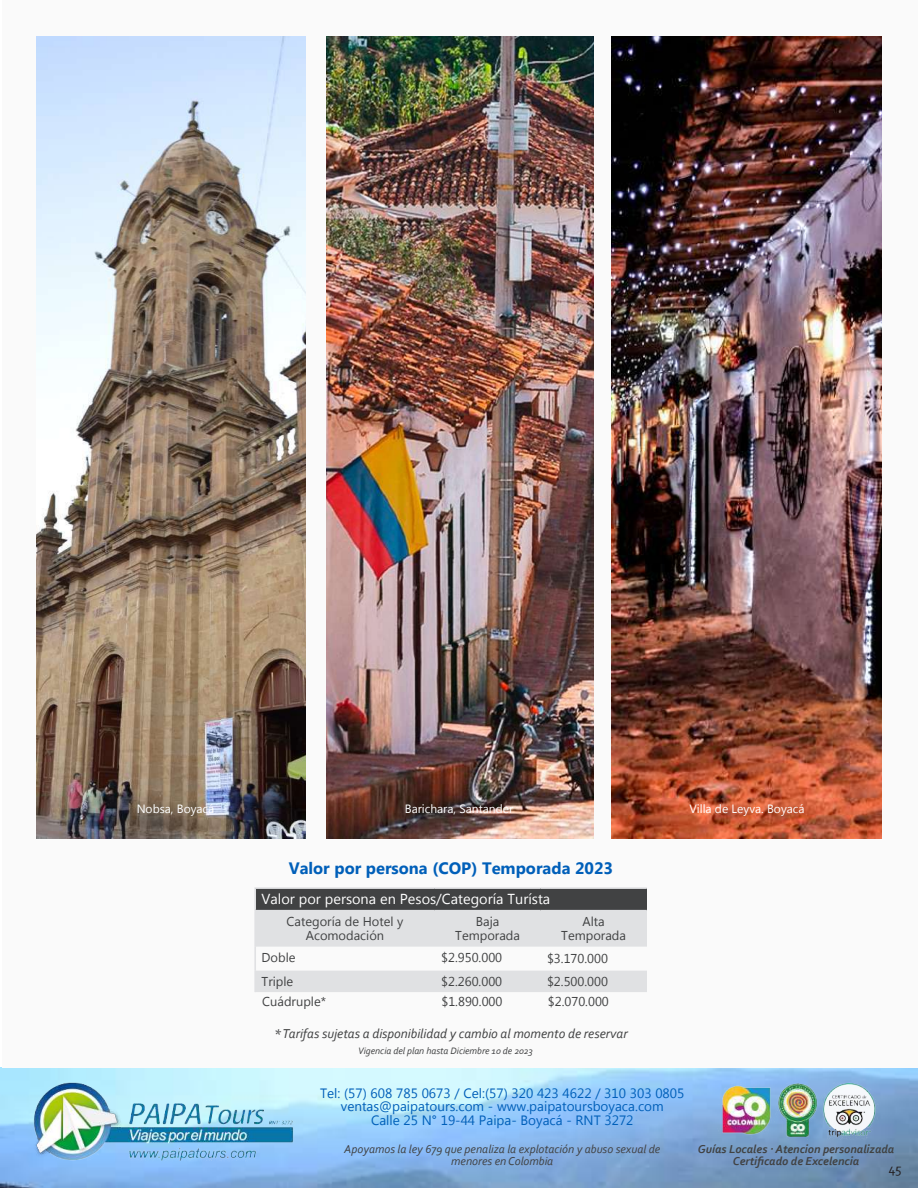
<style>
.page{position:relative;width:918px;height:1188px;background:#fff}
.page>*{position:absolute;margin:0;border:0;box-sizing:border-box;transform-origin:0 0}
.t1{font:700 16.5px "Myanmar Text";color:#005fb9}
.t2{font:14.4px "Myanmar Text";color:#fff}
.t3{font:13.5px/13.5px "Myanmar Text";color:#005fb9;text-align:center}
.t4{font:italic 13.5px "Corbel";color:#414243}
.t5{font:13.5px "Corbel";color:#231f20}
.t6{font:12.9px/14.4px "Myanmar Text";color:#414243;text-align:center}
.t7{font:italic 12px/12px "Corbel";color:#414243;text-align:center}
.t8{font:italic 700 12px/12px "Corbel";color:#414243;text-align:center}
.t9{font:12px "Myanmar Text";color:#fff}
.t10{font:italic 9.75px "Corbel";color:#414243}
</style>
<div class="page">
<img style="left:0;top:1067px;width:918px;height:121px">
<img style="left:27px;top:1070px;width:277px;height:104px">
<img style="left:702px;top:1078px;width:193px;height:65px">
<div style="left:2px;top:0;width:916px;height:1067px;background:#fafafa"></div>
<img style="left:612px;top:36px;width:270px;height:802px">
<img style="left:36px;top:36px;width:270px;height:802px">
<img style="left:326px;top:36px;width:268px;height:802px">
<div style="left:255px;top:888px;width:588px;height:23px;background:#414243"></div>
<svg style="left:256px;top:911px;width:391px;height:81px;fill:#e0e1e3"></svg>
<hr style="left:254px;top:887px;width:181px;height:2px;background:#e0e1e3">
<hr style="left:254px;top:889px;width:2px;height:21px;background:#e0e1e3">
<hr style="left:435px;top:887px;width:106px;height:2px;background:#e0e1e3">
<hr style="left:541px;top:887px;width:106px;height:2px;background:#e0e1e3">
<hr style="left:254px;top:910px;width:181px;height:1px;background:#e0e1e3">
<hr style="left:254px;top:911px;width:2px;height:36px;background:#e0e1e3">
<hr style="left:435px;top:910px;width:106px;height:1px;background:#e0e1e3">
<hr style="left:541px;top:910px;width:106px;height:1px;background:#e0e1e3">
<hr style="left:254px;top:947px;width:2px;height:24px;background:#e0e1e3">
<hr style="left:254px;top:971px;width:2px;height:21px;background:#e0e1e3">
<div style="left:647px;top:887px;width:218px;height:123px;background:#fafafa"></div>
<p class="t9" style="left:137px;top:802px;width:79px">Nobsa, Boyacá</p>
<p class="t9" style="left:405px;top:802px;width:110px">Barichara, Santander</p>
<p class="t1" style="left:289px;top:859px;width:326px">Valor por persona (COP) Temporada 2023</p>
<p class="t2" style="left:262px;top:891px;width:290px">Valor por persona en Pesos/Categoría Turísta</p>
<p class="t6" style="left:287px;top:914px;width:118px">Categoría de Hotel y<br>Acomodación</p>
<p class="t6" style="left:455px;top:914px;width:66px">Baja<br>Temporada</p>
<p class="t6" style="left:561px;top:914px;width:66px">Alta<br>Temporada</p>
<p class="t6" style="left:262px;top:950px;width:35px">Doble</p>
<p class="t6" style="left:441px;top:950px;width:63px">$2.950.000</p>
<p class="t6" style="left:547px;top:951px;width:63px">$3.170.000</p>
<p class="t6" style="left:262px;top:974px;width:33px">Triple</p>
<p class="t6" style="left:441px;top:974px;width:63px">$2.260.000</p>
<p class="t6" style="left:547px;top:974px;width:63px">$2.500.000</p>
<p class="t6" style="left:262px;top:994px;width:65px">Cuádruple*</p>
<p class="t6" style="left:441px;top:994px;width:63px">$1.890.000</p>
<p class="t6" style="left:548px;top:994px;width:63px">$2.070.000</p>
<p class="t4" style="left:274px;top:1025px;width:355px">* Tarifas sujetas a disponibilidad y cambio al momento de reservar</p>
<p class="t10" style="left:358px;top:1045px;width:176px">Vigencia del plan hasta Diciembre 10 de 2023</p>
<p class="t9" style="left:689px;top:802px;width:117px">Villa de Leyva. Boyacá</p>
<p class="t3" style="left:320px;top:1087px;width:366px">Tel: (57) 608 785 0673 / Cel:(57) 320 423 4622 / 310 303 0805 ventas@paipatours.com - www.paipatoursboyaca.com<br>Calle 25 N° 19-44 Paipa- Boyacá - RNT 3272</p>
<p class="t7" style="left:344px;top:1142px;width:318px">Apoyamos la ley 679 que penaliza la explotación y abuso sexual de menores en Colombia</p>
<p class="t8" style="left:698px;top:1142px;width:198px">Guías Locales · Atencion personalizada<br>Certificado de Excelencia</p>
<p class="t5" style="left:888px;top:1160px;width:15px">45</p>
</div>
